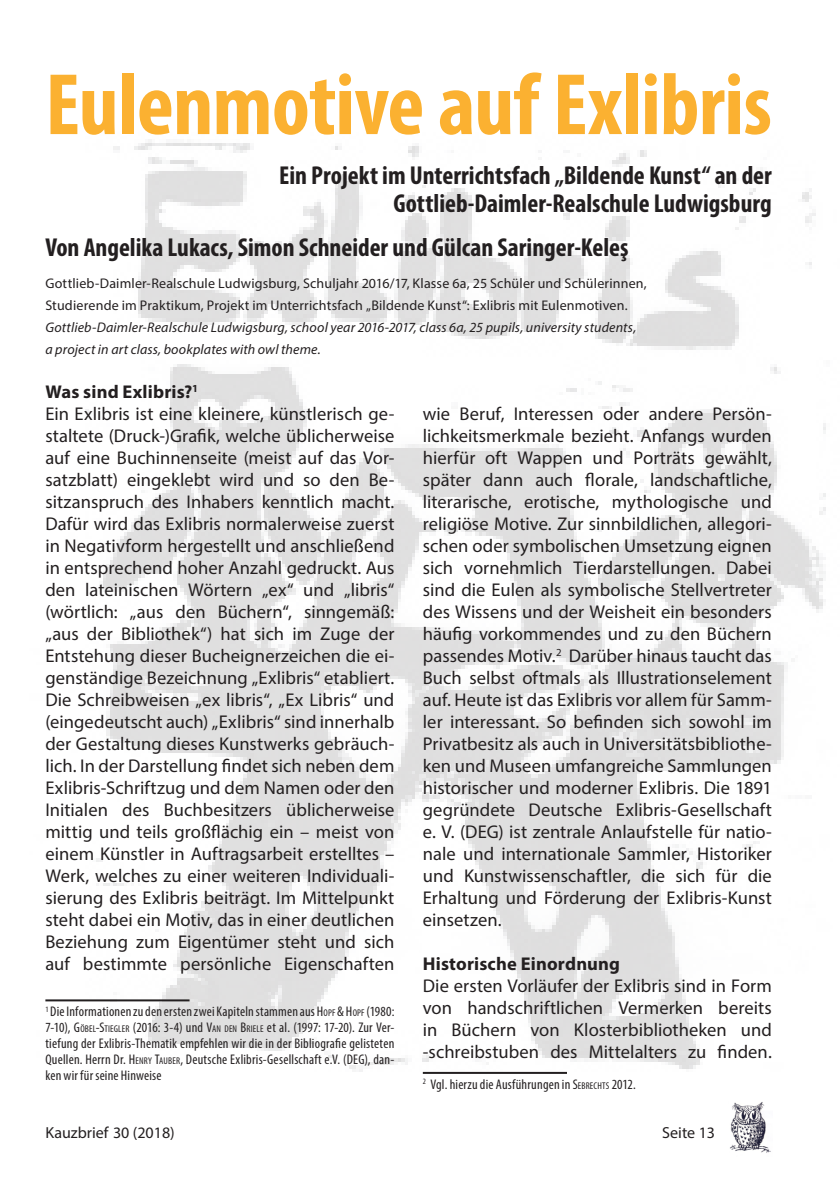
<style>
.page{position:relative;width:840px;height:1191px;background:#fff}
.page>*{position:absolute;margin:0;border:0;box-sizing:border-box;transform-origin:0 0}
.t1{font:700 condensed 88px "Myriad Pro";letter-spacing:-.01em;color:#fbb131}
.t2{font:700 condensed 26px/28px "Myriad Pro";color:#231f20;text-align:right}
.t3{font:18.4px/22px "Myriad Pro";letter-spacing:.005em;color:#231f20;text-align:justify}
.t4{font:700 18.4px "Myriad Pro";letter-spacing:.01em;color:#231f20}
.t5{font:16px "Myriad Pro";color:#231f20}
.Literatur__Anmerkung{font:condensed 14px/16px "Myriad Pro";letter-spacing:.015em;color:#231f20;text-align:justify}
.t6{font:14px/22px "Myriad Pro";letter-spacing:.01em;color:#231f20}
.s1{font-style:italic}
.s2{font-style:inherit}
.s3{font-size:9.8px}
</style>
<div class="page">
<img style="left:45px;top:143px;width:781px;height:928px">
<hr style="left:45px;top:999px;width:144px;height:2px;background:#231f20">
<hr style="left:422px;top:1072px;width:144px;height:2px;background:#231f20">
<img style="left:730px;top:1102px;width:41px;height:51px">
<p class="t1" style="left:45px;top:50px;width:727px">Eulenmotive auf Exlibris</p>
<p class="t2" style="left:279px;top:161px;width:494px">Ein Projekt im Unterrichtsfach „Bildende Kunst“ an der<br>Gottlieb-Daimler-Realschule Ludwigsburg</p>
<p class="t2" style="left:45px;top:233px;width:584px">Von Angelika Lukacs, Simon Schneider und Gülcan Saringer-Keleş</p>
<p class="t6" style="left:45px;top:272px;width:602px">Gottlieb-Daimler-Realschule Ludwigsburg, Schuljahr 2016/17, Klasse 6a, 25 Schüler und Schülerinnen, Studierende im Praktikum, Projekt im Unterrichtsfach „Bildende Kunst“: Exlibris mit Eulenmotiven.<br><span class="s1">Gottlieb-Daimler-Realschule Ludwigsburg, school year 2016-2017, class 6a, 25 pupils, university students, a project in art class, bookplates with owl theme.</span></p>
<p class="t4" style="left:45px;top:380px;width:154px">Was sind Exlibris?<sup>1</sup></p>
<p class="t3" style="left:45px;top:403px;width:350px">Ein Exlibris ist eine kleinere, künstlerisch ge&shy;staltete (Druck-)Grafik, welche üblicherweise auf eine Buchinnenseite (meist auf das Vor&shy;satzblatt) eingeklebt wird und so den Be&shy;sitzanspruch des Inhabers kenntlich macht.<br>Dafür wird das Exlibris normalerweise zuerst in Negativform hergestellt und anschließend in entsprechend hoher Anzahl gedruckt. Aus den lateinischen Wörtern „ex“ und „libris“ (wörtlich: „aus den Büchern“, sinngemäß: „aus der Bibliothek“) hat sich im Zuge der Entstehung dieser Bucheignerzeichen die ei&shy;genständige Bezeichnung „Exlibris“ etabliert.<br>Die Schreibweisen „ex libris“, „Ex Libris“ und (eingedeutscht auch) „Exlibris“ sind innerhalb der Gestaltung dieses Kunstwerks gebräuch&shy;lich. In der Darstellung findet sich neben dem Exlibris-Schriftzug und dem Namen oder den Initialen des Buchbesitzers üblicherweise mittig und teils großflächig ein – meist von einem Künstler in Auftragsarbeit erstelltes – Werk, welches zu einer weiteren Individuali&shy;sierung des Exlibris beiträgt. Im Mittelpunkt steht dabei ein Motiv, das in einer deutlichen Beziehung zum Eigentümer steht und sich auf bestimmte persönliche Eigenschaften</p>
<p class="Literatur__Anmerkung" style="left:45px;top:1003px;width:350px"><sup>1</sup> Die Informationen zu den ersten zwei Kapiteln stammen aus <span class="s2">H</span><span class="s3">OPF</span> <span class="s2">&amp; H</span><span class="s3">OPF</span> (1980:<br>7-10), <span class="s2">G</span><span class="s3">ÖBEL</span><span class="s2">-S</span><span class="s3">TIEGLER</span> (2016: 3-4) und <span class="s2">V</span><span class="s3">AN DEN</span> <span class="s2">B</span><span class="s3">RIELE</span> et al. (1997: 17-20). Zur Ver&shy;tiefung der Exlibris-Thematik empfehlen wir die in der Bibliografie gelisteten Quellen. Herrn Dr. <span class="s2">H</span><span class="s3">ENRY</span> <span class="s2">T</span><span class="s3">AUBER</span>, Deutsche Exlibris-Gesellschaft e.V. (DEG), dan&shy;ken wir für seine Hinweise</p>
<p class="t3" style="left:422px;top:403px;width:350px">wie Beruf, Interessen oder andere Persön&shy;lichkeitsmerkmale bezieht. Anfangs wurden hierfür oft Wappen und Porträts gewählt, später dann auch florale, landschaftliche, literarische, erotische, mythologische und religiöse Motive. Zur sinnbildlichen, allegori&shy;schen oder symbolischen Umsetzung eignen sich vornehmlich Tierdarstellungen. Dabei sind die Eulen als symbolische Stellvertreter des Wissens und der Weisheit ein besonders häufig vorkommendes und zu den Büchern passendes Motiv.<sup>2</sup> Darüber hinaus taucht das Buch selbst oftmals als Illustrationselement auf. Heute ist das Exlibris vor allem für Samm&shy;ler interessant. So befinden sich sowohl im Privatbesitz als auch in Universitätsbibliothe&shy;ken und Museen umfangreiche Sammlungen historischer und moderner Exlibris. Die 1891 gegründete Deutsche Exlibris-Gesellschaft e. V. (DEG) ist zentrale Anlaufstelle für natio&shy;nale und internationale Sammler, Historiker und Kunstwissenschaftler, die sich für die Erhaltung und Förderung der Exlibris-Kunst einsetzen.</p>
<p class="t4" style="left:422px;top:952px;width:199px">Historische Einordnung</p>
<p class="t3" style="left:422px;top:975px;width:350px">Die ersten Vorläufer der Exlibris sind in Form von handschriftlichen Vermerken bereits in Büchern von Klosterbibliotheken und -schreibstuben des Mittelalters zu finden.</p>
<p class="Literatur__Anmerkung" style="left:422px;top:1076px;width:214px"><sup>2</sup> Vgl. hierzu die Ausführungen in <span class="s2">S</span><span class="s3">EBRECHTS</span> 2012.</p>
<p class="t5" style="left:45px;top:1122px;width:131px">Kauzbrief 30 (2018)</p>
<p class="t5" style="left:662px;top:1122px;width:54px">Seite 13</p>
</div>
